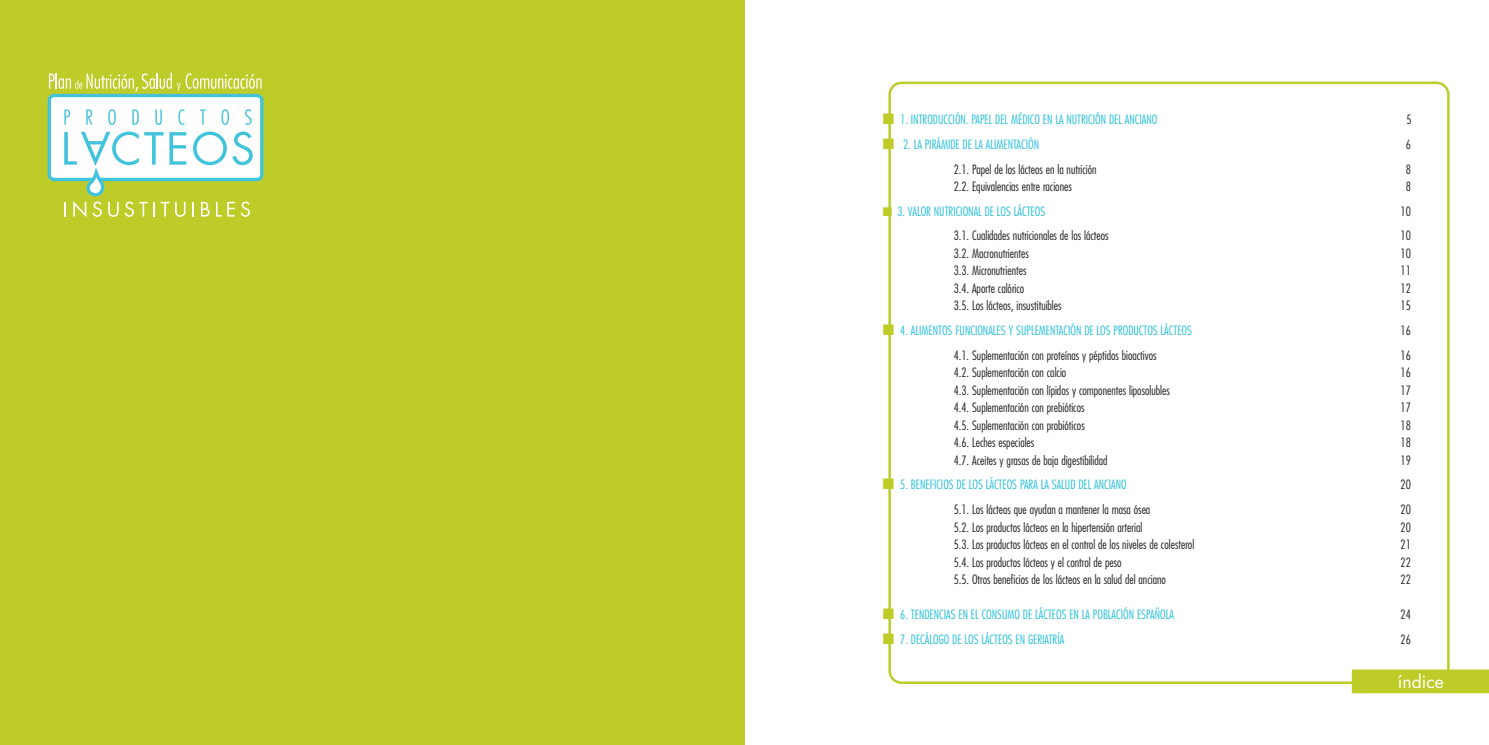
<style>
.page{position:relative;width:1489px;height:745px;background:#fff}
.page>*{position:absolute;margin:0;border:0;box-sizing:border-box;transform-origin:0 0}
.t1{font:17.5px "Futura";color:#fff}
.t2{font:300 condensed 12.5px "Futura";color:#231f20}
.t3{font:300 condensed 12.5px "Futura";color:#29c0da}
.s1{color:#becc2a}
</style>
<div class="page">
<div style="left:0;top:0;width:744px;height:744px;background:#becc2a"></div>
<div style="left:49px;top:95px;width:213px;height:84px;background:#fff;border-radius:5px"></div>
<div style="left:48px;top:94px;width:215px;height:87px;border:3px solid #42c3dc;border-radius:5px"></div>
<svg style="left:49px;top:73px;width:212px;height:19px"></svg>
<svg style="left:200px;top:109px;width:6px;height:16px"></svg>
<svg style="left:221px;top:109px;width:8px;height:16px"></svg>
<svg style="left:245px;top:109px;width:7px;height:16px"></svg>
<svg style="left:192px;top:202px;width:2px;height:14px"></svg>
<svg style="left:201px;top:202px;width:9px;height:14px"></svg>
<svg style="left:216px;top:202px;width:19px;height:14px"></svg>
<svg style="left:241px;top:201px;width:9px;height:16px"></svg>
<svg style="left:193px;top:131px;width:60px;height:34px"></svg>
<svg style="left:64px;top:109px;width:122px;height:108px"></svg>
<svg style="left:888px;top:81px;width:561px;height:602px"></svg>
<div style="left:1354px;top:671px;width:132px;height:19px;background:#becc2a"></div>
<div style="left:1351px;top:669px;width:137px;height:23px;border:2px solid #becc2a"></div>
<p class="t3" style="left:882px;top:114px;width:276px"><span class="s1">■</span> 1. INTRODUCCIÓN. PAPEL DEL MÉDICO EN LA NUTRICIÓN DEL ANCIANO</p>
<p class="t2" style="left:1406px;top:114px;width:7px">5</p>
<p class="t3" style="left:882px;top:139px;width:158px"><span class="s1">■</span> 2. LA PIRÁMIDE DE LA ALIMENTACIÓN</p>
<p class="t2" style="left:1405px;top:139px;width:7px">6</p>
<p class="t2" style="left:953px;top:163px;width:145px">2.1. Papel de los lácteos en la nutrición</p>
<p class="t2" style="left:1405px;top:163px;width:7px">8</p>
<p class="t2" style="left:953px;top:181px;width:120px">2.2. Equivalencias entre raciones</p>
<p class="t2" style="left:1405px;top:181px;width:7px">8</p>
<p class="t3" style="left:882px;top:205px;width:164px"><span class="s1">■</span> 3. VALOR NUTRICIONAL DE LOS LÁCTEOS</p>
<p class="t2" style="left:1400px;top:205px;width:12px">10</p>
<p class="t2" style="left:953px;top:230px;width:156px">3.1. Cualidades nutricionales de los lácteos</p>
<p class="t2" style="left:1400px;top:230px;width:12px">10</p>
<p class="t2" style="left:953px;top:248px;width:77px">3.2. Macronutrientes</p>
<p class="t2" style="left:1400px;top:248px;width:12px">10</p>
<p class="t2" style="left:953px;top:265px;width:74px">3.3. Micronutrientes</p>
<p class="t2" style="left:1400px;top:265px;width:12px">11</p>
<p class="t2" style="left:953px;top:283px;width:72px">3.4. Aporte calórico</p>
<p class="t2" style="left:1400px;top:283px;width:12px">12</p>
<p class="t2" style="left:953px;top:300px;width:109px">3.5. Los lácteos, insustituibles</p>
<p class="t2" style="left:1400px;top:300px;width:12px">15</p>
<p class="t3" style="left:882px;top:325px;width:311px"><span class="s1">■</span> 4. ALIMENTOS FUNCIONALES Y SUPLEMENTACIÓN DE LOS PRODUCTOS LÁCTEOS</p>
<p class="t2" style="left:1400px;top:325px;width:12px">16</p>
<p class="t2" style="left:953px;top:349px;width:204px">4.1. Suplementación con proteínas y péptidos bioactivos</p>
<p class="t2" style="left:1400px;top:349px;width:12px">16</p>
<p class="t2" style="left:953px;top:367px;width:114px">4.2. Suplementación con calcio</p>
<p class="t2" style="left:1400px;top:367px;width:12px">16</p>
<p class="t2" style="left:953px;top:384px;width:218px">4.3. Suplementación con lípidos y componentes liposolubles</p>
<p class="t2" style="left:1400px;top:384px;width:12px">17</p>
<p class="t2" style="left:953px;top:402px;width:132px">4.4. Suplementación con prebióticos</p>
<p class="t2" style="left:1400px;top:402px;width:12px">17</p>
<p class="t2" style="left:953px;top:419px;width:133px">4.5. Suplementación con probióticos</p>
<p class="t2" style="left:1400px;top:419px;width:12px">18</p>
<p class="t2" style="left:953px;top:437px;width:82px">4.6. Leches especiales</p>
<p class="t2" style="left:1400px;top:437px;width:12px">18</p>
<p class="t2" style="left:953px;top:454px;width:155px">4.7. Aceites y grasas de baja digestibilidad</p>
<p class="t2" style="left:1400px;top:454px;width:12px">19</p>
<p class="t3" style="left:882px;top:479px;width:245px"><span class="s1">■</span> 5. BENEFICIOS DE LOS LÁCTEOS PARA LA SALUD DEL ANCIANO</p>
<p class="t2" style="left:1400px;top:479px;width:12px">20</p>
<p class="t2" style="left:953px;top:503px;width:198px">5.1. Los lácteos que ayudan a mantener la masa ósea</p>
<p class="t2" style="left:1400px;top:503px;width:12px">20</p>
<p class="t2" style="left:953px;top:521px;width:190px">5.2. Los productos lácteos en la hipertensión arterial</p>
<p class="t2" style="left:1400px;top:521px;width:12px">20</p>
<p class="t2" style="left:953px;top:538px;width:242px">5.3. Los productos lácteos en el control de los niveles de colesterol</p>
<p class="t2" style="left:1400px;top:538px;width:12px">21</p>
<p class="t2" style="left:953px;top:556px;width:169px">5.4. Los productos lácteos y el control de peso</p>
<p class="t2" style="left:1400px;top:556px;width:12px">22</p>
<p class="t2" style="left:953px;top:573px;width:214px">5.5. Otros beneficios de los lácteos en la salud del anciano</p>
<p class="t2" style="left:1400px;top:573px;width:12px">22</p>
<p class="t3" style="left:882px;top:609px;width:293px"><span class="s1">■</span> 6. TENDENCIAS EN EL CONSUMO DE LÁCTEOS EN LA POBLACIÓN ESPAÑOLA</p>
<p class="t2" style="left:1400px;top:609px;width:12px">24</p>
<p class="t3" style="left:882px;top:633px;width:183px"><span class="s1">■</span> 7. DECÁLOGO DE LOS LÁCTEOS EN GERIATRÍA</p>
<p class="t2" style="left:1400px;top:633px;width:12px">26</p>
<h1 class="t1" style="left:1397px;top:673px;width:47px">índice</h1>
</div>
